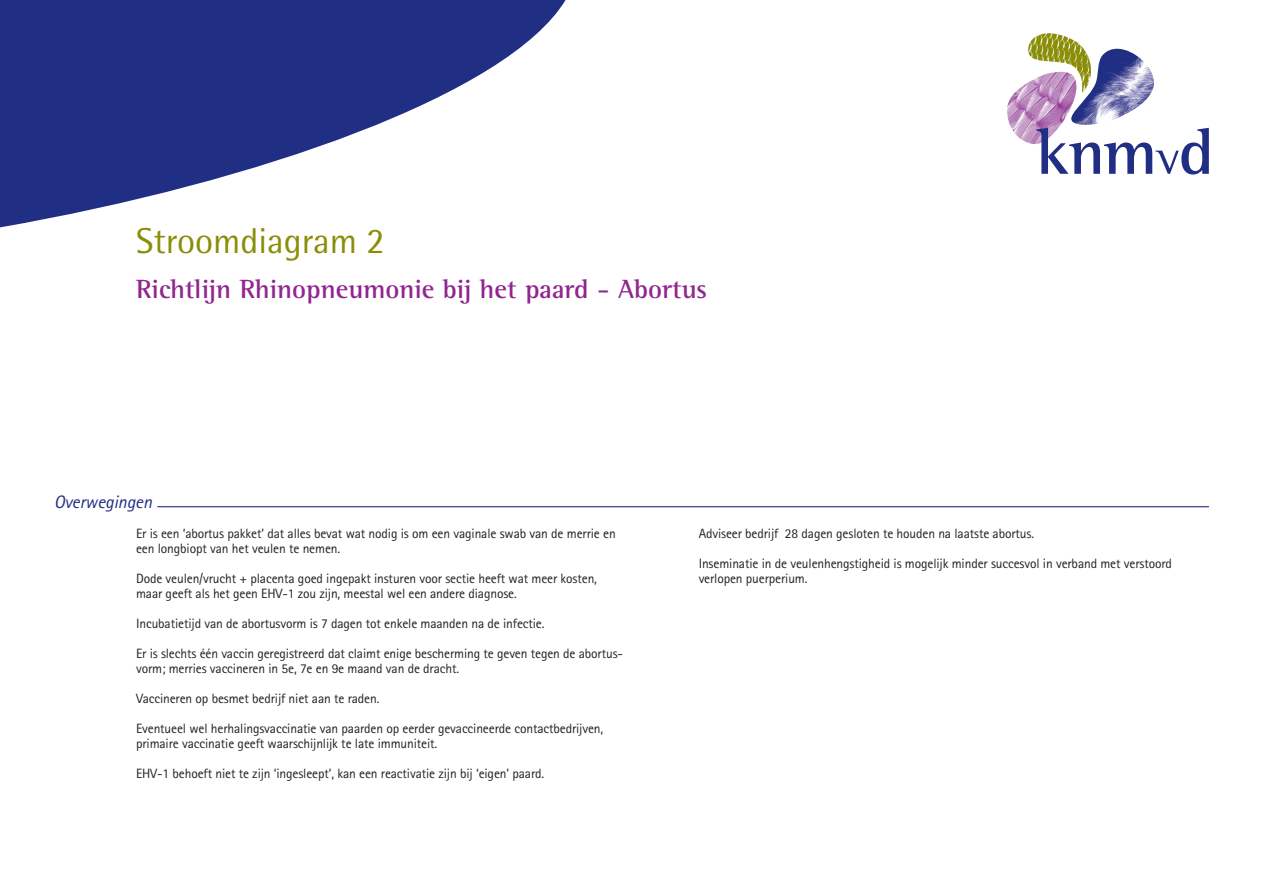
<style>
.page{position:relative;width:1263px;height:893px;background:#fff}
.page>*{position:absolute;margin:0;border:0;box-sizing:border-box;transform-origin:0 0}
.t1{font:36px "Rotis Semi Sans";color:#8a8d06}
.t2{font:700 27px "Rotis Semi Serif";color:#90268f}
.t3{font:italic 18px "Rotis Sans Serif";letter-spacing:-.01em;color:#202e84}
.t4{font:13.5px/15px "Rotis Sans Serif";letter-spacing:-.01em;color:#231f20}
</style>
<div class="page">
<img style="left:1077px;top:49px;width:77px;height:76px">
<img style="left:1028px;top:33px;width:69px;height:69px">
<img style="left:1007px;top:72px;width:70px;height:73px">
<svg style="left:1036px;top:128px;width:173px;height:47px"></svg>
<svg style="left:0;top:0;width:566px;height:227px;fill:#202e84"></svg>
<hr style="left:157px;top:506px;width:1052px;height:1px;background:#202e84">
<h1 class="t1" style="left:136px;top:219px;width:250px">Stroomdiagram 2</h1>
<h2 class="t2" style="left:136px;top:272px;width:572px">Richtlijn Rhinopneumonie bij het paard - Abortus</h2>
<h3 class="t3" style="left:54px;top:491px;width:99px">Overwegingen</h3>
<p class="t4" style="left:136px;top:525px;width:481px">Er is een ‘abortus pakket’ dat alles bevat wat nodig is om een vaginale swab van de merrie en een longbiopt van het veulen te nemen.</p>
<p class="t4" style="left:136px;top:570px;width:462px">Dode veulen/vrucht + placenta goed ingepakt insturen voor sectie heeft wat meer kosten, maar geeft als het geen EHV-1 zou zijn, meestal wel een andere diagnose.</p>
<p class="t4" style="left:136px;top:615px;width:410px">Incubatietijd van de abortusvorm is 7 dagen tot enkele maanden na de infectie.</p>
<p class="t4" style="left:136px;top:645px;width:488px">Er is slechts één vaccin geregistreerd dat claimt enige bescherming te geven tegen de abortus&shy;vorm; merries vaccineren in 5e, 7e en 9e maand van de dracht.</p>
<p class="t4" style="left:136px;top:690px;width:245px">Vaccineren op besmet bedrijf niet aan te raden.</p>
<p class="t4" style="left:136px;top:720px;width:469px">Eventueel wel herhalingsvaccinatie van paarden op eerder gevaccineerde contactbedrijven, primaire vaccinatie geeft waarschijnlijk te late immuniteit.</p>
<p class="t4" style="left:136px;top:765px;width:410px">EHV-1 behoeft niet te zijn ‘ingesleept’, kan een reactivatie zijn bij ‘eigen’ paard.</p>
<p class="t4" style="left:699px;top:525px;width:337px">Adviseer bedrijf 28 dagen gesloten te houden na laatste abortus.</p>
<p class="t4" style="left:699px;top:555px;width:475px">Inseminatie in de veulenhengstigheid is mogelijk minder succesvol in verband met verstoord verlopen puerperium.</p>
</div>
